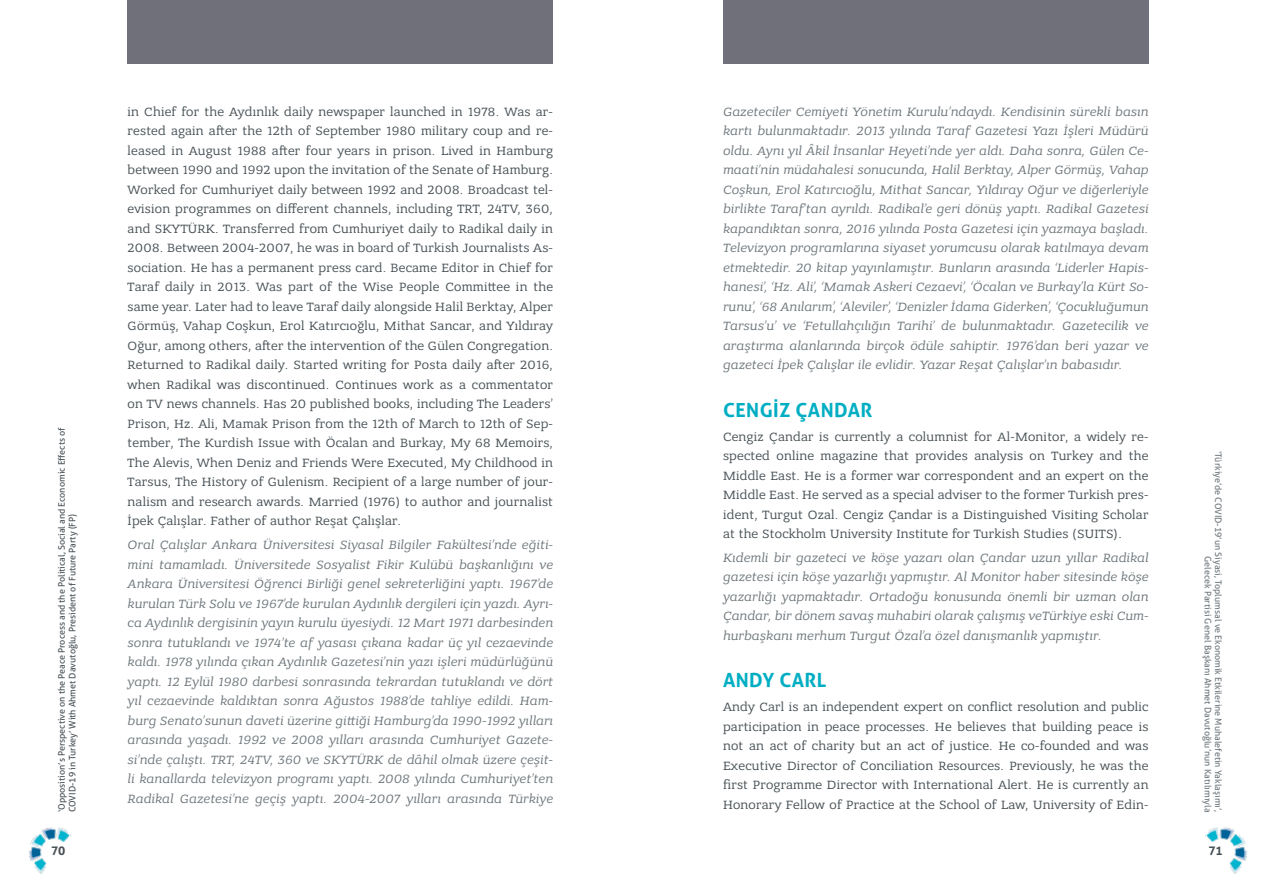
<style>
.page{position:relative;width:1276px;height:893px;background:#fff}
.page>*{position:absolute;margin:0;border:0;box-sizing:border-box;transform-origin:0 0}
.t1{font:700 19.5px "Aller";letter-spacing:.02em;color:#00aec3}
.t2{font:italic 12.75px/19.5px "Bandera Pro";letter-spacing:.02em;color:#6e777c;text-align:justify}
.t3{font:12.75px/19.5px "Bandera Pro";letter-spacing:.02em;color:#485156;text-align:justify}
.t4{font:700 12px "Aller";color:#485156}
.t5{font:9px/10.5px "Aller";color:#485156}
.t6{font:9px/10.5px "Aller";color:#6e777c;text-align:right}
</style>
<div class="page">
<img style="left:29px;top:827px;width:42px;height:47px">
<img style="left:1205px;top:827px;width:42px;height:47px">
<div style="left:128px;top:0;width:425px;height:64px;background:#6f707a"></div>
<div style="left:723px;top:0;width:425px;height:64px;background:#6f707a"></div>
<p class="t5" style="left:56px;top:812px;width:386px;rotate:-90deg">‘Opposition’s Perspective on the Peace Process and the Political, Social and Economic Effects of<br>COVID-19 in Turkey’ With Ahmet Davutoğlu, President of Future Party (FP)</p>
<p class="t3" style="left:128px;top:102px;width:427px">in Chief for the Aydınlık daily newspaper launched in 1978. Was ar&shy;rested again after the 12th of September 1980 military coup and re&shy;leased in August 1988 after four years in prison. Lived in Hamburg between 1990 and 1992 upon the invitation of the Senate of Hamburg.<br>Worked for Cumhuriyet daily between 1992 and 2008. Broadcast tel&shy;evision programmes on different channels, including TRT, 24TV, 360, and SKYTÜRK. Transferred from Cumhuriyet daily to Radikal daily in 2008. Between 2004-2007, he was in board of Turkish Journalists As&shy;sociation. He has a permanent press card. Became Editor in Chief for Taraf daily in 2013. Was part of the Wise People Committee in the same year. Later had to leave Taraf daily alongside Halil Berktay, Alper Görmüş, Vahap Coşkun, Erol Katırcıoğlu, Mithat Sancar, and Yıldıray Oğur, among others, after the intervention of the Gülen Congregation.<br>Returned to Radikal daily. Started writing for Posta daily after 2016, when Radikal was discontinued. Continues work as a commentator on TV news channels. Has 20 published books, including The Leaders’ Prison, Hz. Ali, Mamak Prison from the 12th of March to 12th of Sep&shy;tember, The Kurdish Issue with Öcalan and Burkay, My 68 Memoirs, The Alevis, When Deniz and Friends Were Executed, My Childhood in Tarsus, The History of Gulenism. Recipient of a large number of jour&shy;nalism and research awards. Married (1976) to author and journalist İpek Çalışlar. Father of author Reşat Çalışlar.</p>
<p class="t2" style="left:128px;top:535px;width:427px">Oral Çalışlar Ankara Üniversitesi Siyasal Bilgiler Fakültesi’nde eğiti&shy;mini tamamladı. Üniversitede Sosyalist Fikir Kulübü başkanlığını ve Ankara Üniversitesi Öğrenci Birliği genel sekreterliğini yaptı. 1967’de kurulan Türk Solu ve 1967’de kurulan Aydınlık dergileri için yazdı. Ayrı&shy;ca Aydınlık dergisinin yayın kurulu üyesiydi. 12 Mart 1971 darbesinden sonra tutuklandı ve 1974’te af yasası çıkana kadar üç yıl cezaevinde kaldı. 1978 yılında çıkan Aydınlık Gazetesi’nin yazı işleri müdürlüğünü yaptı. 12 Eylül 1980 darbesi sonrasında tekrardan tutuklandı ve dört yıl cezaevinde kaldıktan sonra Ağustos 1988’de tahliye edildi. Ham&shy;burg Senato’sunun daveti üzerine gittiği Hamburg’da 1990-1992 yılları arasında yaşadı. 1992 ve 2008 yılları arasında Cumhuriyet Gazete&shy;si’nde çalıştı. TRT, 24TV, 360 ve SKYTÜRK de dâhil olmak üzere çeşit&shy;li kanallarda televizyon programı yaptı. 2008 yılında Cumhuriyet’ten Radikal Gazetesi’ne geçiş yaptı. 2004-2007 yılları arasında Türkiye</p>
<p class="t2" style="left:723px;top:102px;width:427px">Gazeteciler Cemiyeti Yönetim Kurulu’ndaydı. Kendisinin sürekli basın kartı bulunmaktadır. 2013 yılında Taraf Gazetesi Yazı İşleri Müdürü oldu. Aynı yıl Âkil İnsanlar Heyeti’nde yer aldı. Daha sonra, Gülen Ce&shy;maati’nin müdahalesi sonucunda, Halil Berktay, Alper Görmüş, Vahap Coşkun, Erol Katırcıoğlu, Mithat Sancar, Yıldıray Oğur ve diğerleriyle birlikte Taraf’tan ayrıldı. Radikal’e geri dönüş yaptı. Radikal Gazetesi kapandıktan sonra, 2016 yılında Posta Gazetesi için yazmaya başladı.<br>Televizyon programlarına siyaset yorumcusu olarak katılmaya devam etmektedir. 20 kitap yayınlamıştır. Bunların arasında ‘Liderler Hapis&shy;hanesi’, ‘Hz. Ali’, ‘Mamak Askeri Cezaevi’, ‘Öcalan ve Burkay’la Kürt So&shy;runu’, ‘68 Anılarım’, ‘Aleviler’, ‘Denizler İdama Giderken’, ‘Çocukluğumun Tarsus’u’ ve ‘Fetullahçılığın Tarihi’ de bulunmaktadır. Gazetecilik ve araştırma alanlarında birçok ödüle sahiptir. 1976’dan beri yazar ve gazeteci İpek Çalışlar ile evlidir. Yazar Reşat Çalışlar’ın babasıdır.</p>
<h1 class="t1" style="left:723px;top:398px;width:151px">CENGİZ ÇANDAR</h1>
<p class="t3" style="left:723px;top:427px;width:427px">Cengiz Çandar is currently a columnist for Al-Monitor, a widely re&shy;spected online magazine that provides analysis on Turkey and the Middle East. He is a former war correspondent and an expert on the Middle East. He served as a special adviser to the former Turkish pres&shy;ident, Turgut Ozal. Cengiz Çandar is a Distinguished Visiting Scholar at the Stockholm University Institute for Turkish Studies (SUITS).</p>
<p class="t2" style="left:723px;top:548px;width:427px">Kıdemli bir gazeteci ve köşe yazarı olan Çandar uzun yıllar Radikal gazetesi için köşe yazarlığı yapmıştır. Al Monitor haber sitesinde köşe yazarlığı yapmaktadır. Ortadoğu konusunda önemli bir uzman olan Çandar, bir dönem savaş muhabiri olarak çalışmış veTürkiye eski Cum&shy;hurbaşkanı merhum Turgut Özal’a özel danışmanlık yapmıştır.</p>
<h1 class="t1" style="left:723px;top:668px;width:105px">ANDY CARL</h1>
<p class="t3" style="left:723px;top:697px;width:427px">Andy Carl is an independent expert on conflict resolution and public participation in peace processes. He believes that building peace is not an act of charity but an act of justice. He co-founded and was Executive Director of Conciliation Resources. Previously, he was the first Programme Director with International Alert. He is currently an Honorary Fellow of Practice at the School of Law, University of Edin-</p>
<p class="t6" style="left:1223px;top:451px;width:363px;rotate:90deg">‘Türkiye’de COVID-19’un Siyasi, Toplumsal ve Ekonomik Etkilerine Muhalefetin Yaklaşımı’,<br>Gelecek Partisi Genel Başkanı Ahmet Davutoğlu’nun Katılımıyla</p>
<p class="t4" style="left:51px;top:843px;width:16px">70</p>
<p class="t4" style="left:1208px;top:843px;width:16px">71</p>
</div>
